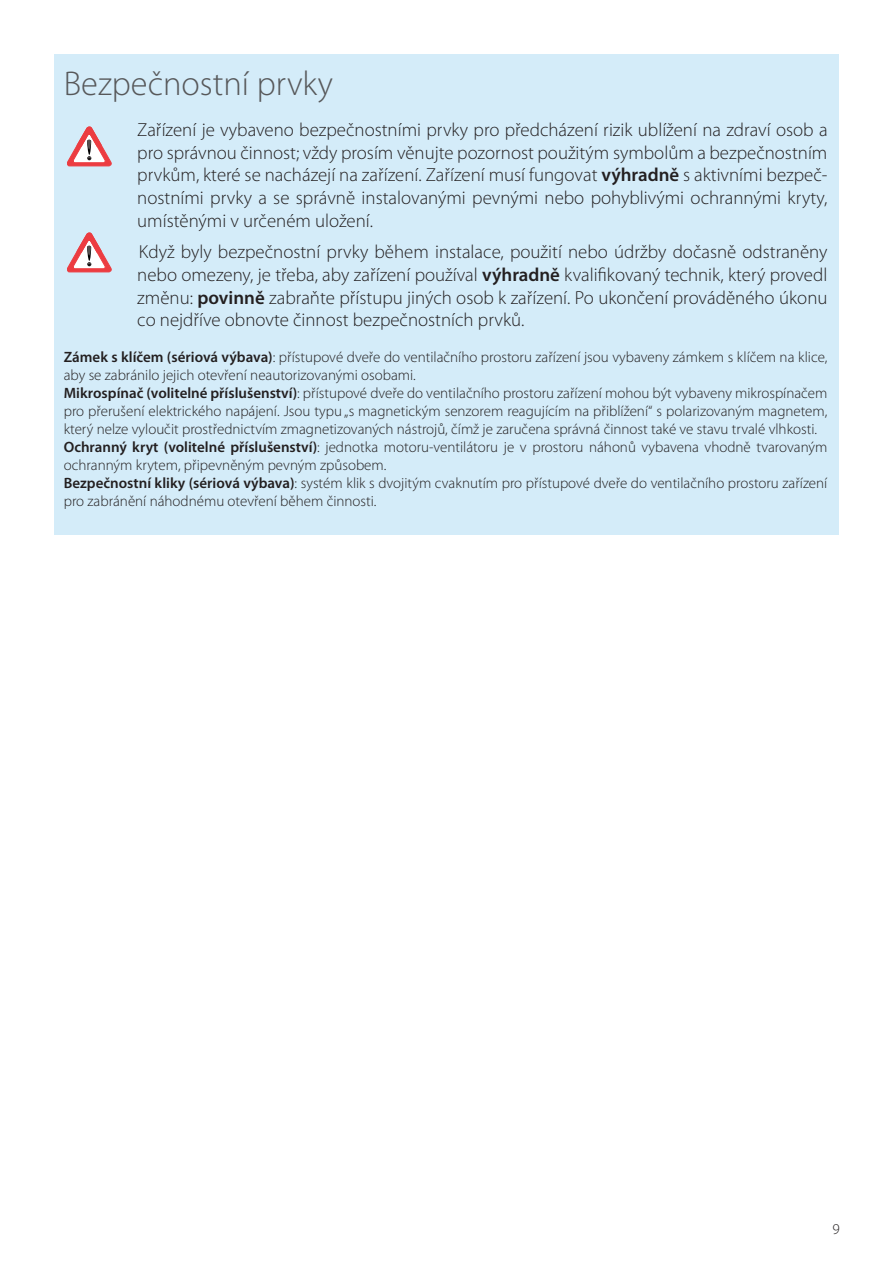
<style>
.page{position:relative;width:893px;height:1263px;background:#fff}
.page>*{position:absolute;margin:0;border:0;box-sizing:border-box;transform-origin:0 0}
.t1{font:300 34.5px "Myriad Pro";color:#57585a}
.t2{font:300 18.9px/22.6px "Myriad Pro";color:#231f20;text-align:justify}
.t3{font:300 15px/18px "Myriad Pro";color:#231f20}
.s1{font-weight:600}
</style>
<div class="page">
<div style="left:54px;top:54px;width:785px;height:480px;background:#d4ecf9"></div>
<svg style="left:67px;top:127px;width:45px;height:39px"></svg>
<svg style="left:67px;top:233px;width:45px;height:39px"></svg>
<h1 class="t1" style="left:64px;top:63px;width:271px">Bezpečnostní prvky</h1>
<p class="t2" style="left:137px;top:118px;width:692px">Zařízení je vybaveno bezpečnostními prvky pro předcházení rizik ublížení na zdraví osob a pro správnou činnost; vždy prosím věnujte pozornost použitým symbolům a bezpečnostním prvkům, které se nacházejí na zařízení. Zařízení musí fungovat <span class="s1">výhradně</span> s aktivními bezpeč&shy;nostními prvky a se správně instalovanými pevnými nebo pohyblivými ochrannými kryty, umístěnými v určeném uložení.</p>
<p class="t2" style="left:137px;top:241px;width:692px">Když byly bezpečnostní prvky během instalace, použití nebo údržby dočasně odstraněny nebo omezeny, je třeba, aby zařízení používal <span class="s1">výhradně</span> kvalifikovaný technik, který provedl změnu: <span class="s1">povinně</span> zabraňte přístupu jiných osob k zařízení. Po ukončení prováděného úkonu co nejdříve obnovte činnost bezpečnostních prvků.</p>
<p class="t3" style="left:64px;top:348px;width:765px"><span class="s1">Zámek s klíčem (sériová výbava)</span>: přístupové dveře do ventilačního prostoru zařízení jsou vybaveny zámkem s klíčem na klice, aby se zabránilo jejich otevření neautorizovanými osobami.<br><span class="s1">Mikrospínač (volitelné příslušenství)</span>: přístupové dveře do ventilačního prostoru zařízení mohou být vybaveny mikrospínačem pro přerušení elektrického napájení. Jsou typu „s magnetickým senzorem reagujícím na přiblížení“ s polarizovaným magnetem, který nelze vyloučit prostřednictvím zmagnetizovaných nástrojů, čímž je zaručena správná činnost také ve stavu trvalé vlhkosti.<br><span class="s1">Ochranný kryt (volitelné příslušenství)</span>: jednotka motoru-ventilátoru je v prostoru náhonů vybavena vhodně tvarovaným ochranným krytem, připevněným pevným způsobem.<br><span class="s1">Bezpečnostní kliky (sériová výbava)</span>: systém klik s dvojitým cvaknutím pro přístupové dveře do ventilačního prostoru zařízení pro zabránění náhodnému otevření během činnosti.</p>
<p class="t3" style="left:832px;top:1220px;width:9px">9</p>
</div>
